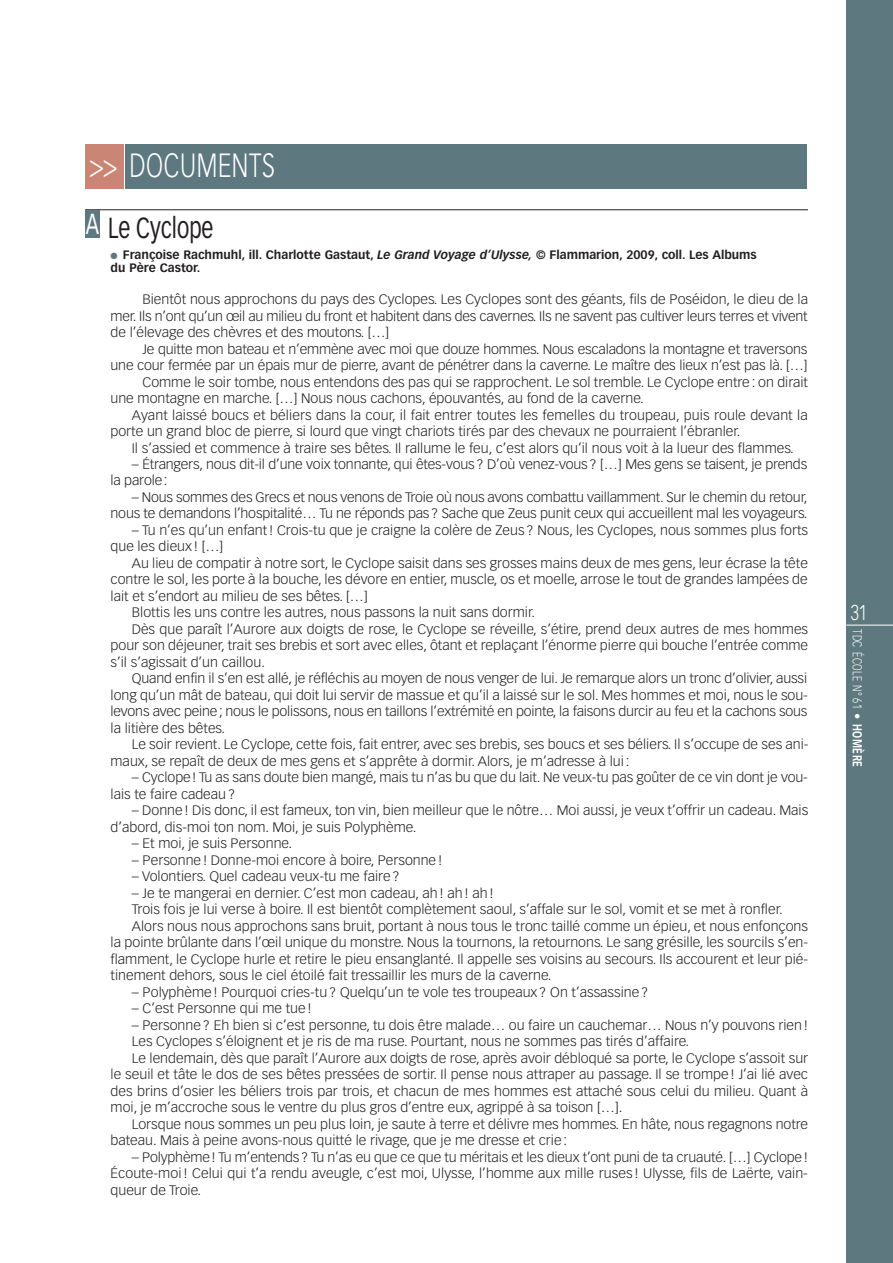
<style>
.page{position:relative;width:893px;height:1263px;background:#fff}
.page>*{position:absolute;margin:0;border:0;box-sizing:border-box;transform-origin:0 0}
.t1{font:300 33px "Vectora LH";letter-spacing:.025em;color:#fff;scale:.75 1}
.t2{font:28.5px "Vectora LH";color:#231f20;scale:.75 1}
.t3{font:28.5px "Vectora LH";color:#fff;scale:.7 1}
.t4{font:300 21px "Vectora LH";color:#fff;scale:.75 1}
.t5{font:300 13.5px/16.5px "Vectora LH";color:#231f20;scale:1.05 1}
.t6{font:300 12.75px "Vectora LH";letter-spacing:.05em;color:#fff;scale:.75 1}
.t7{font:700 12px/12.8px "Vectora LH";color:#231f20}
.s1{color:#5e7880}
.s2{font-style:italic}
.s3{font-weight:700}
</style>
<div class="page">
<div style="left:846px;top:0;width:47px;height:1263px;background:#5e7880"></div>
<hr style="left:846px;top:625px;width:47px;height:1px;background:#fff">
<div style="left:125px;top:145px;width:682px;height:44px;background:#5e7880"></div>
<div style="left:85px;top:145px;width:38px;height:44px;background:#ca8574"></div>
<hr style="left:85px;top:209px;width:723px;height:1px;background:#231f20">
<div style="left:85px;top:211px;width:15px;height:27px;background:#5e7880"></div>
<h1 class="t1" style="left:89px;top:151px;width:249px">&gt;&gt; DOCUMENTS</h1>
<h2 class="t2" style="left:108px;top:216px;width:142px">Le Cyclope</h2>
<p class="t7" style="left:111px;top:250px;width:648px"><span class="s1">●</span> Françoise Rachmuhl, ill. Charlotte Gastaut, <span class="s2">Le Grand Voyage d’Ulysse,</span> © Flammarion, 2009, coll. Les Albums du Père Castor.</p>
<p class="t5" style="left:111px;top:292px;width:666px;text-align:justify;text-indent:32px">Bientôt nous approchons du pays des Cyclopes. Les Cyclopes sont des géants, fils de Poséidon, le dieu de la mer. Ils n’ont qu’un œil au milieu du front et habitent dans des cavernes. Ils ne savent pas cultiver leurs terres et vivent de l’élevage des chèvres et des moutons. […]</p>
<p class="t5" style="left:142px;top:341px;width:635px">Je quitte mon bateau et n’emmène avec moi que douze hommes. Nous escaladons la montagne et traversons</p>
<p class="t5" style="left:111px;top:358px;width:665px">une cour fermée par un épais mur de pierre, avant de pénétrer dans la caverne. Le maître des lieux n’est pas là. […]</p>
<p class="t5" style="left:142px;top:374px;width:635px">Comme le soir tombe, nous entendons des pas qui se rapprochent. Le sol tremble. Le Cyclope entre : on dirait</p>
<p class="t5" style="left:111px;top:391px;width:509px">une montagne en marche. […] Nous nous cachons, épouvantés, au fond de la caverne.</p>
<p class="t5" style="left:132px;top:407px;width:645px">Ayant laissé boucs et béliers dans la cour, il fait entrer toutes les femelles du troupeau, puis roule devant la</p>
<p class="t5" style="left:111px;top:424px;width:601px">porte un grand bloc de pierre, si lourd que vingt chariots tirés par des chevaux ne pourraient l’ébranler.</p>
<p class="t5" style="left:132px;top:440px;width:632px">Il s’assied et commence à traire ses bêtes. Il rallume le feu, c’est alors qu’il nous voit à la lueur des flammes.</p>
<p class="t5" style="left:111px;top:457px;width:665px;text-indent:21px">– Étrangers, nous dit-il d’une voix tonnante, qui êtes-vous? D’où venez-vous? […] Mes gens se taisent, je prends la parole:</p>
<p class="t5" style="left:111px;top:490px;width:665px;text-align:right">– Nous sommes des Grecs et nous venons de Troie où nous avons combattu vaillamment. Sur le chemin du retour, nous te demandons l’hospitalité… Tu ne réponds pas? Sache que Zeus punit ceux qui accueillent mal les voyageurs.</p>
<p class="t5" style="left:111px;top:523px;width:666px;text-indent:21px">– Tu n’es qu’un enfant ! Crois-tu que je craigne la colère de Zeus ? Nous, les Cyclopes, nous sommes plus forts que les dieux ! […]</p>
<p class="t5" style="left:132px;top:556px;width:645px">Au lieu de compatir à notre sort, le Cyclope saisit dans ses grosses mains deux de mes gens, leur écrase la tête</p>
<p class="t5" style="left:111px;top:572px;width:665px">contre le sol, les porte à la bouche, les dévore en entier, muscle, os et moelle, arrose le tout de grandes lampées de</p>
<p class="t5" style="left:111px;top:589px;width:246px">lait et s’endort au milieu de ses bêtes. […]</p>
<p class="t5" style="left:132px;top:605px;width:386px">Blottis les uns contre les autres, nous passons la nuit sans dormir.</p>
<p class="t5" style="left:132px;top:622px;width:646px">Dès que paraît l’Aurore aux doigts de rose, le Cyclope se réveille, s’étire, prend deux autres de mes hommes</p>
<p class="t5" style="left:111px;top:638px;width:666px">pour son déjeuner, trait ses brebis et sort avec elles, ôtant et replaçant l’énorme pierre qui bouche l’entrée comme</p>
<p class="t5" style="left:111px;top:655px;width:149px">s’il s’agissait d’un caillou.</p>
<p class="t5" style="left:132px;top:671px;width:645px">Quand enfin il s’en est allé, je réfléchis au moyen de nous venger de lui. Je remarque alors un tronc d’olivier, aussi</p>
<p class="t5" style="left:111px;top:688px;width:666px">long qu’un mât de bateau, qui doit lui servir de massue et qu’il a laissé sur le sol. Mes hommes et moi, nous le sou-</p>
<p class="t5" style="left:111px;top:704px;width:665px">levons avec peine; nous le polissons, nous en taillons l’extrémité en pointe, la faisons durcir au feu et la cachons sous</p>
<p class="t5" style="left:111px;top:721px;width:111px">la litière des bêtes.</p>
<p class="t5" style="left:132px;top:737px;width:646px">Le soir revient. Le Cyclope, cette fois, fait entrer, avec ses brebis, ses boucs et ses béliers. Il s’occupe de ses ani-</p>
<p class="t5" style="left:111px;top:754px;width:496px">maux, se repaît de deux de mes gens et s’apprête à dormir. Alors, je m’adresse à lui :</p>
<p class="t5" style="left:111px;top:770px;width:666px;text-indent:21px">– Cyclope! Tu as sans doute bien mangé, mais tu n’as bu que du lait. Ne veux-tu pas goûter de ce vin dont je vou&shy;lais te faire cadeau ?</p>
<p class="t5" style="left:111px;top:803px;width:666px;text-indent:21px">– Donne ! Dis donc, il est fameux, ton vin, bien meilleur que le nôtre… Moi aussi, je veux t’offrir un cadeau. Mais d’abord, dis-moi ton nom. Moi, je suis Polyphème.</p>
<p class="t5" style="left:132px;top:836px;width:154px">– Et moi, je suis Personne.</p>
<p class="t5" style="left:132px;top:853px;width:297px">– Personne! Donne-moi encore à boire, Personne !</p>
<p class="t5" style="left:132px;top:869px;width:257px">– Volontiers. Quel cadeau veux-tu me faire ?</p>
<p class="t5" style="left:132px;top:886px;width:346px">– Je te mangerai en dernier. C’est mon cadeau, ah ! ah ! ah !</p>
<p class="t5" style="left:132px;top:902px;width:621px">Trois fois je lui verse à boire. Il est bientôt complètement saoul, s’affale sur le sol, vomit et se met à ronfler.</p>
<p class="t5" style="left:132px;top:919px;width:645px">Alors nous nous approchons sans bruit, portant à nous tous le tronc taillé comme un épieu, et nous enfonçons</p>
<p class="t5" style="left:111px;top:935px;width:666px">la pointe brûlante dans l’œil unique du monstre. Nous la tournons, la retournons. Le sang grésille, les sourcils s’en-</p>
<p class="t5" style="left:111px;top:952px;width:666px">flamment, le Cyclope hurle et retire le pieu ensanglanté. Il appelle ses voisins au secours. Ils accourent et leur pié-</p>
<p class="t5" style="left:111px;top:968px;width:421px">tinement dehors, sous le ciel étoilé fait tressaillir les murs de la caverne.</p>
<p class="t5" style="left:132px;top:985px;width:494px">– Polyphème ! Pourquoi cries-tu ? Quelqu’un te vole tes troupeaux ? On t’assassine ?</p>
<p class="t5" style="left:132px;top:1001px;width:173px">– C’est Personne qui me tue!</p>
<p class="t5" style="left:132px;top:1018px;width:646px">– Personne ? Eh bien si c’est personne, tu dois être malade… ou faire un cauchemar… Nous n’y pouvons rien !</p>
<p class="t5" style="left:132px;top:1034px;width:532px">Les Cyclopes s’éloignent et je ris de ma ruse. Pourtant, nous ne sommes pas tirés d’affaire.</p>
<p class="t5" style="left:132px;top:1051px;width:646px">Le lendemain, dès que paraît l’Aurore aux doigts de rose, après avoir débloqué sa porte, le Cyclope s’assoit sur</p>
<p class="t5" style="left:111px;top:1067px;width:666px">le seuil et tâte le dos de ses bêtes pressées de sortir. Il pense nous attraper au passage. Il se trompe ! J’ai lié avec</p>
<p class="t5" style="left:111px;top:1084px;width:666px">des brins d’osier les béliers trois par trois, et chacun de mes hommes est attaché sous celui du milieu. Quant à</p>
<p class="t5" style="left:111px;top:1100px;width:489px">moi, je m’accroche sous le ventre du plus gros d’entre eux, agrippé à sa toison […].</p>
<p class="t5" style="left:132px;top:1117px;width:646px">Lorsque nous sommes un peu plus loin, je saute à terre et délivre mes hommes. En hâte, nous regagnons notre</p>
<p class="t5" style="left:111px;top:1133px;width:436px">bateau. Mais à peine avons-nous quitté le rivage, que je me dresse et crie :</p>
<p class="t5" style="left:111px;top:1150px;width:666px;text-align:justify;text-indent:21px">– Polyphème! Tu m’entends? Tu n’as eu que ce que tu méritais et les dieux t’ont puni de ta cruauté. […] Cyclope!<br>Écoute-moi ! Celui qui t’a rendu aveugle, c’est moi, Ulysse, l’homme aux mille ruses ! Ulysse, fils de Laërte, vain&shy;queur de Troie.</p>
<h2 class="t3" style="left:86px;top:212px;width:21px">A</h2>
<h3 class="t4" style="left:851px;top:604px;width:23px">31</h3>
<p class="t6" style="left:863px;top:629px;width:185px;rotate:90deg">TDC ÉCOLE N° 61 • <span class="s3">HOMÈRE</span></p>
</div>
